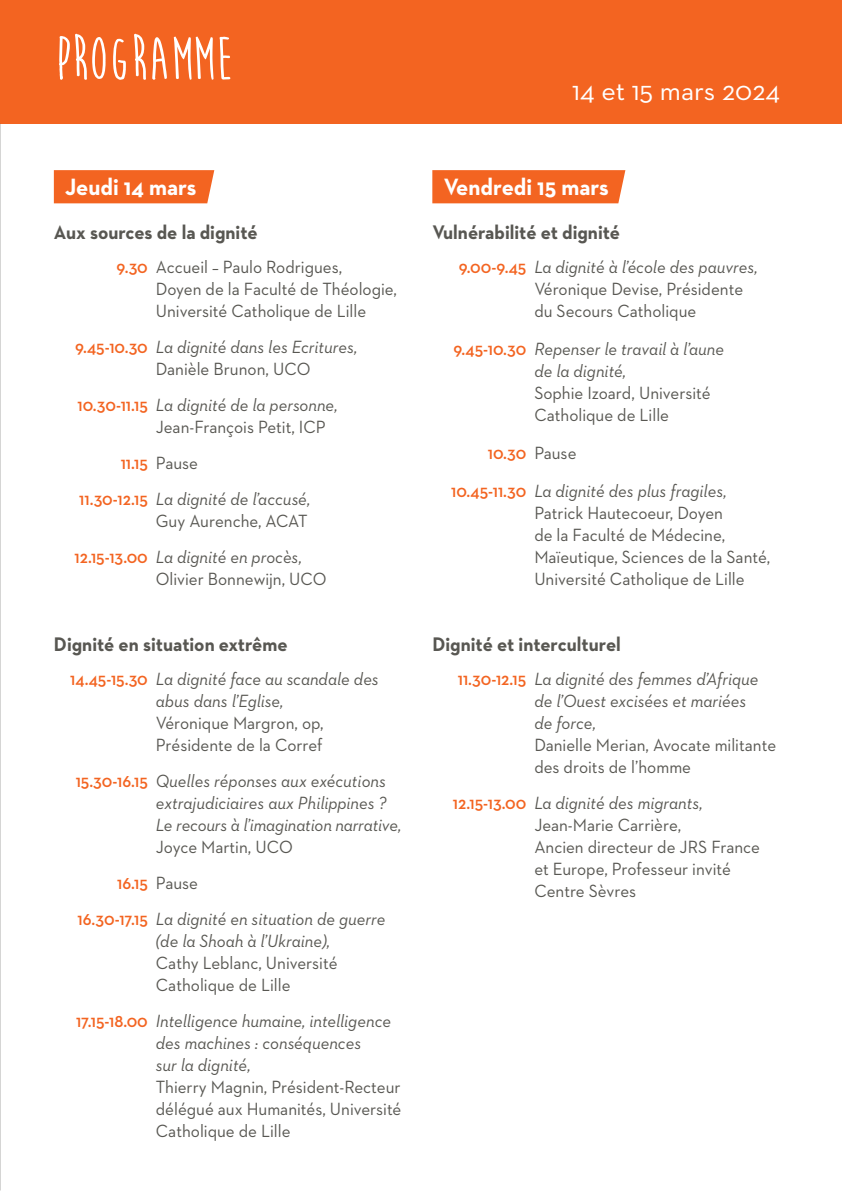
<style>
.page{position:relative;width:842px;height:1191px;background:#fff}
.page>*{position:absolute;margin:0;border:0;box-sizing:border-box;transform-origin:0 0}
.t1{font:700 62px "Moon Flower";color:#fff}
.t2{font:28px "Neutraface 2 Text";color:#fff}
.t3{font:700 24px "Neutraface 2 Text";color:#fff;scale:.95 1}
.t4{font:700 20px "Neutraface 2 Text";color:#585752;scale:.95 1}
.t5{font:18px/22px "Neutraface 2 Text";color:#585752;scale:.95 1}
.t6{font:italic 18px/22px "Neutraface 2 Text";color:#585752;scale:.95 1}
.t7{font:600 18px "Neutraface 2 Text";color:#f36421;scale:.95 1}
.s1{font-weight:600;color:#f36421}
.s2{font-weight:600;font-style:normal;color:#f36421}
.s3{font-style:normal}
.s4{font-weight:400;color:#585752}
.s5{font-style:italic}
</style>
<div class="page">
<div style="left:0;top:0;width:842px;height:124px;background:#f36421"></div>
<div style="left:54px;top:170px;width:160px;height:33px;background:#f36421"></div>
<div style="left:432px;top:170px;width:193px;height:33px;background:#f36421"></div>
<h1 class="t1" style="left:54px;top:27px;width:179px">PROGRAMME</h1>
<h3 class="t3" style="left:65px;top:171px;width:140px">Jeudi 14 mars</h3>
<p class="t4" style="left:54px;top:219px;width:216px">Aux sources de la dignité</p>
<p class="t5" style="left:156px;top:255px;width:255px;text-indent:-39px"><span class="s1">9.30</span> Accueil – Paulo Rodrigues,<br>Doyen de la Faculté de Théologie,<br>Université Catholique de Lille</p>
<p class="t6" style="left:156px;top:335px;width:214px;text-indent:-81px"><span class="s2">9.45-10.30</span> La dignité dans les Ecritures,<br><span class="s3">Danièle Brunon, UCO</span></p>
<p class="t6" style="left:156px;top:393px;width:193px;text-indent:-78px"><span class="s2">10.30-11.15</span> La dignité de la personne,<br><span class="s3">Jean-François Petit, ICP</span></p>
<p class="t6" style="left:79px;top:444px;width:245px;line-height:36px;text-indent:41px"><span class="s2">11.15</span> <span class="s3">Pause<br></span><span class="s2">11.30-12.15</span> La dignité de l’accusé,</p>
<p class="t6" style="left:74px;top:502px;width:247px;line-height:36px;text-indent:81px"><span class="s3">Guy Aurenche, ACAT<br></span><span class="s2">12.15-13.00</span> La dignité en procès,</p>
<p class="t5" style="left:156px;top:567px;width:181px">Olivier Bonnewijn, UCO</p>
<p class="t4" style="left:54px;top:631px;width:248px">Dignité en situation extrême</p>
<p class="t6" style="left:70px;top:667px;width:326px;text-align:center"><span class="s2">14.45-15.30</span> La dignité face au scandale des abus dans l’Eglise,</p>
<p class="t5" style="left:156px;top:711px;width:178px">Véronique Margron, op,<br>Présidente de la Corref</p>
<p class="t6" style="left:156px;top:769px;width:260px;text-indent:-80px"><span class="s2">15.30-16.15</span> Quelles réponses aux exécutions extrajudiciaires aux Philippines ?<br>Le recours à l’imagination narrative,</p>
<p class="t5" style="left:156px;top:835px;width:146px">Joyce Martin, UCO</p>
<p class="t7" style="left:117px;top:871px;width:87px">16.15 <span class="s4">Pause</span></p>
<p class="t6" style="left:78px;top:907px;width:326px"><span class="s2">16.30-17.15</span> La dignité en situation de guerre</p>
<p class="t6" style="left:156px;top:929px;width:185px">(de la Shoah à l’Ukraine),</p>
<p class="t5" style="left:156px;top:951px;width:193px">Cathy Leblanc, Université<br>Catholique de Lille</p>
<p class="t6" style="left:156px;top:1009px;width:249px;text-indent:-80px"><span class="s2">17.15-18.00</span> Intelligence humaine, intelligence des machines : conséquences<br>sur la dignité,</p>
<p class="t5" style="left:156px;top:1075px;width:260px;text-align:justify">Thierry Magnin, Président-Recteur délégué aux Humanités, Université Catholique de Lille</p>
<h2 class="t2" style="left:572px;top:72px;width:210px">14 et 15 mars 2024</h2>
<h3 class="t3" style="left:444px;top:171px;width:175px">Vendredi 15 mars</h3>
<p class="t4" style="left:432px;top:219px;width:199px">Vulnérabilité et dignité</p>
<p class="t5" style="left:534px;top:255px;width:237px;text-indent:-76px"><span class="s1">9.00-9.45</span> <span class="s5">La dignité à l’école des pauvres,<br></span>Véronique Devise, Présidente du Secours Catholique</p>
<p class="t6" style="left:534px;top:337px;width:201px;text-indent:-81px"><span class="s2">9.45-10.30</span> Repenser le travail à l’aune de la dignité,</p>
<p class="t5" style="left:534px;top:381px;width:187px">Sophie Izoard, Université<br>Catholique de Lille</p>
<p class="t6" style="left:451px;top:433px;width:292px;line-height:38px;text-indent:37px"><span class="s2">10.30</span> <span class="s3">Pause<br></span><span class="s2">10.45-11.30</span> La dignité des plus fragiles,</p>
<p class="t5" style="left:534px;top:501px;width:250px">Patrick Hautecoeur, Doyen<br>de la Faculté de Médecine,<br>Maïeutique, Sciences de la Santé,<br>Université Catholique de Lille</p>
<p class="t4" style="left:432px;top:631px;width:200px">Dignité et interculturel</p>
<p class="t6" style="left:534px;top:667px;width:237px;text-indent:-77px"><span class="s2">11.30-12.15</span> La dignité des femmes d’Afrique de l’Ouest excisées et mariées de force,</p>
<p class="t5" style="left:534px;top:733px;width:256px">Danielle Merian, Avocate militante des droits de l’homme</p>
<p class="t5" style="left:534px;top:791px;width:239px;text-indent:-81px"><span class="s1">12.15-13.00</span> <span class="s5">La dignité des migrants,<br></span>Jean-Marie Carrière,<br>Ancien directeur de JRS France et Europe, Professeur invité<br>Centre Sèvres</p>
</div>
